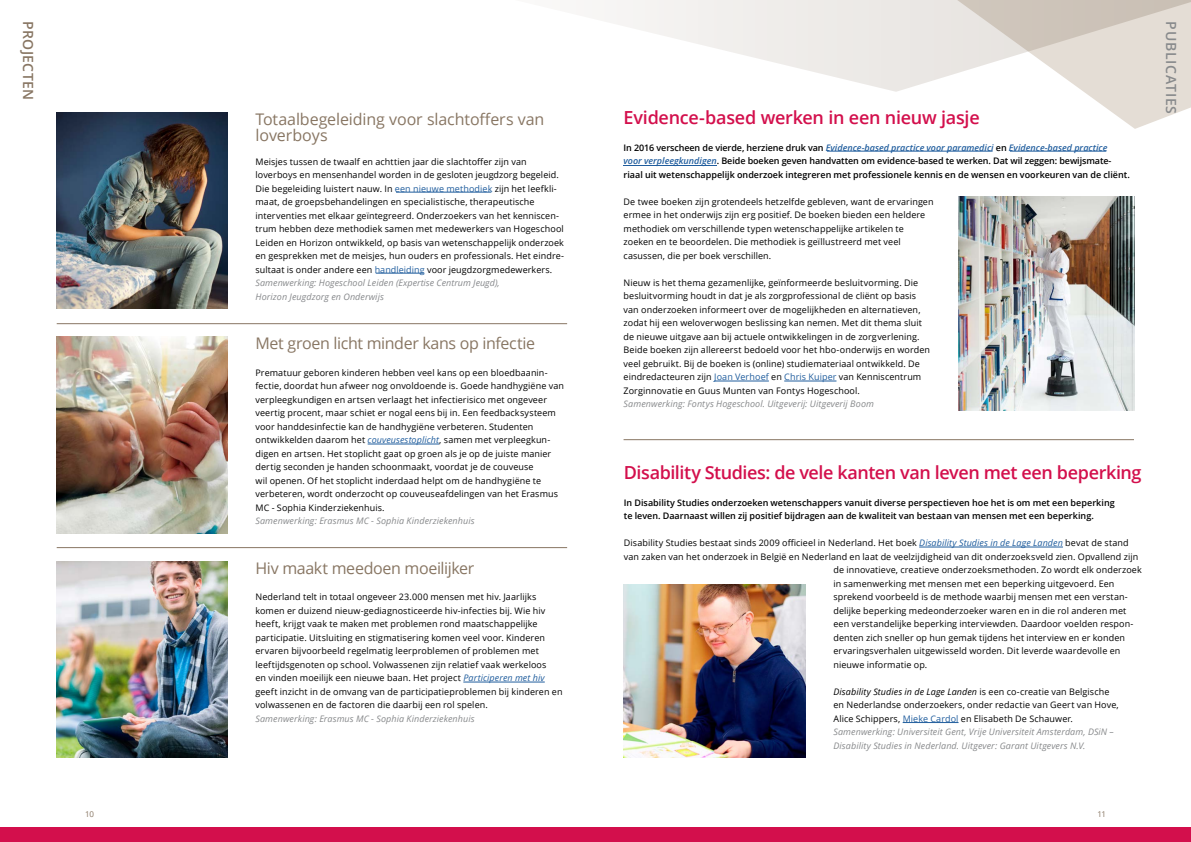
<style>
.page{position:relative;width:1191px;height:842px;background:#fff}
.page>*{position:absolute;margin:0;border:0;box-sizing:border-box;transform-origin:0 0}
.t1{font:600 18px "Open Sans";letter-spacing:-.02em;color:#d30f4c}
.t2{font:16px/16px "Open Sans";letter-spacing:-.02em;color:#887663}
.t3{font:600 14px "Open Sans";letter-spacing:.045em;color:#888a8c}
.t4{font:600 14px "Open Sans";letter-spacing:.015em;color:#887663}
.t5{font:9px/13.5px "Open Sans";letter-spacing:.01em;color:#000}
.t6{font:600 9px/13.5px "Open Sans";color:#000}
.t7{font:italic 9px "Open Sans";letter-spacing:.01em;color:#888a8c}
.t8{font:8px "Open Sans";color:#887663}
.s1{color:#215e9e}
.s2{font-style:italic;color:#888a8c}
.s3{font-style:italic;color:#87898c}
.s4{font-style:italic;color:#215e9e}
.s5{font-style:italic;color:#205d9e}
.s6{font-style:italic}
</style>
<div class="page">
<div style="left:0;top:828px;width:1191px;height:14px;background:#d30f4c"></div>
<svg style="left:1084px;top:92px;width:107px;height:37px"></svg>
<svg style="left:592px;top:0;width:599px;height:92px"></svg>
<hr style="left:376px;top:273px;width:48px;height:1px;background:#215e9e">
<hr style="left:396px;top:192px;width:95px;height:1px;background:#215e9e">
<hr style="left:714px;top:381px;width:55px;height:1px;background:#215e9e">
<hr style="left:784px;top:381px;width:52px;height:1px;background:#215e9e">
<hr style="left:623px;top:165px;width:94px;height:1px;background:#205d9e">
<hr style="left:1010px;top:151px;width:96px;height:1px;background:#215e9e">
<hr style="left:827px;top:151px;width:165px;height:1px;background:#215e9e">
<hr style="left:463px;top:682px;width:82px;height:1px;background:#215e9e">
<hr style="left:919px;top:547px;width:144px;height:1px;background:#215e9e">
<hr style="left:902px;top:722px;width:56px;height:1px;background:#215e9e">
<hr style="left:368px;top:444px;width:71px;height:1px;background:#215e9e">
<hr style="left:57px;top:323px;width:510px;height:1px;background:#887663">
<hr style="left:57px;top:547px;width:510px;height:1px;background:#887663">
<img style="left:57px;top:112px;width:170px;height:197px">
<img style="left:57px;top:337px;width:170px;height:196px">
<img style="left:57px;top:561px;width:170px;height:197px">
<img style="left:958px;top:196px;width:176px;height:214px">
<img style="left:623px;top:584px;width:182px;height:174px">
<hr style="left:623px;top:439px;width:511px;height:1px;background:#887663">
<h3 class="t4" style="left:38px;top:21px;width:80px;rotate:90deg">PROJECTEN</h3>
<h2 class="t2" style="left:255px;top:110px;width:290px">Totaalbegeleiding voor slachtoffers van loverboys</h2>
<p class="t5" style="left:255px;top:154px;width:310px">Meisjes tussen de twaalf en achttien jaar die slachtoffer zijn van loverboys en mensenhandel worden in de gesloten jeugdzorg begeleid.<br>Die begeleiding luistert nauw. In <span class="s1">een nieuwe methodiek</span> zijn het leefkli&shy;maat, de groepsbehandelingen en specialistische, therapeutische interventies met elkaar geïntegreerd. Onderzoekers van het kenniscen&shy;trum hebben deze methodiek samen met medewerkers van Hogeschool Leiden en Horizon ontwikkeld, op basis van wetenschappelijk onderzoek en gesprekken met de meisjes, hun ouders en professionals. Het eindre&shy;sultaat is onder andere een <span class="s1">handleiding</span> voor jeugdzorgmedewerkers.<br><span class="s2">Samenwerking: Hogeschool Leid</span><span class="s3">en (Expertise Centrum Jeugd),<br>Horizon Jeugdzorg en Onderwijs</span></p>
<h2 class="t2" style="left:255px;top:335px;width:281px">Met groen licht minder kans op infectie</h2>
<p class="t5" style="left:255px;top:366px;width:310px">Prematuur geboren kinderen hebben veel kans op een bloedbaanin&shy;fectie, doordat hun afweer nog onvoldoende is. Goede handhygiëne van verpleegkundigen en artsen verlaagt het infectierisico met ongeveer veertig procent, maar schiet er nogal eens bij in. Een feedbacksysteem voor handdesinfectie kan de handhygiëne verbeteren. Studenten ontwikkelden daarom het <span class="s4">couveusestoplicht</span>, samen met verpleegkun&shy;digen en artsen. Het stoplicht gaat op groen als je op de juiste manier dertig seconden je handen schoonmaakt, voordat je de couveuse<br>wil openen. Of het stoplicht inderdaad helpt om de handhygiëne te verbeteren, wordt onderzocht op couveuseafdelingen van het Erasmus MC - Sophia Kinderziekenhuis.</p>
<p class="t7" style="left:255px;top:515px;width:221px">Samenwerking: Erasmus MC - Sophia Kinderziekenhuis</p>
<h2 class="t2" style="left:255px;top:559px;width:220px">Hiv maakt meedoen moeilijker</h2>
<p class="t5" style="left:255px;top:590px;width:309px">Nederland telt in totaal ongeveer 23.000 mensen met hiv. Jaarlijks komen er duizend nieuw-gediagnosticeerde hiv-infecties bij. Wie hiv heeft, krijgt vaak te maken met problemen rond maatschappelijke participatie. Uitsluiting en stigmatisering komen veel voor. Kinderen ervaren bijvoorbeeld regelmatig leerproblemen of problemen met leeftijdsgenoten op school. Volwassenen zijn relatief vaak werkeloos<br>en vinden moeilijk een nieuwe baan. Het project <span class="s4">Participeren met hiv </span>geeft inzicht in de omvang van de participatieproblemen bij kinderen en volwassenen en de factoren die daarbij een rol spelen.</p>
<p class="t7" style="left:255px;top:712px;width:221px">Samenwerking: Erasmus MC - Sophia Kinderziekenhuis</p>
<h1 class="t1" style="left:623px;top:105px;width:358px">Evidence-based werken in een nieuw jasje</h1>
<p class="t6" style="left:623px;top:141px;width:508px">In 2016 verscheen de vierde, herziene druk van <span class="s4">Evidence-based practice voor paramedici</span> en <span class="s4">Evidence-based practice<br></span><span class="s5">voor verpleegkundigen</span>. Beide boeken geven handvatten om evidence-based te werken. Dat wil zeggen: bewijsmate&shy;riaal uit wetenschappelijk onderzoek integreren met professionele kennis en de wensen en voorkeuren van de cliënt.</p>
<p class="t5" style="left:623px;top:195px;width:311px">De twee boeken zijn grotendeels hetzelfde gebleven, want de ervaringen ermee in het onderwijs zijn erg positief. De boeken bieden een heldere methodiek om verschillende typen wetenschappelijke artikelen te zoeken en te beoordelen. Die methodiek is geïllustreerd met veel casussen, die per boek verschillen.</p>
<p class="t5" style="left:623px;top:276px;width:308px">Nieuw is het thema gezamenlijke, geïnformeerde besluitvorming. Die besluitvorming houdt in dat je als zorgprofessional de cliënt op basis van onderzoeken informeert over de mogelijkheden en alternatieven, zodat hij een weloverwogen beslissing kan nemen. Met dit thema sluit de nieuwe uitgave aan bij actuele ontwikkelingen in de zorgverlening.<br>Beide boeken zijn allereerst bedoeld voor het hbo-onderwijs en worden veel gebruikt. Bij de boeken is (online) studiemateriaal ontwikkeld. De eindredacteuren zijn <span class="s1">Joan Verhoef</span> en <span class="s1">Chris Kuiper</span> van Kenniscentrum Zorginnovatie en Guus Munten van Fontys Hogeschool.</p>
<p class="t7" style="left:623px;top:398px;width:252px">Samenwerking: Fontys Hogeschool. Uitgeverij: Uitgeverij Boom</p>
<h1 class="t1" style="left:624px;top:460px;width:519px">Disability Studies: de vele kanten van leven met een beperking</h1>
<p class="t6" style="left:624px;top:496px;width:492px">In Disability Studies onderzoeken wetenschappers vanuit diverse perspectieven hoe het is om met een beperking te leven. Daarnaast willen zij positief bijdragen aan de kwaliteit van bestaan van mensen met een beperking.</p>
<p class="t5" style="left:624px;top:536px;width:506px">Disability Studies bestaat sinds 2009 officieel in Nederland. Het boek <span class="s4">Disability Studies in de Lage Landen</span> bevat de stand</p>
<p class="t5" style="left:624px;top:550px;width:516px">van zaken van het onderzoek in België en Nederland en laat de veelzijdigheid van dit onderzoeksveld zien. Opvallend zijn</p>
<p class="t5" style="left:833px;top:563px;width:310px">de innovatieve, creatieve onderzoeksmethoden. Zo wordt elk onderzoek</p>
<p class="t5" style="left:833px;top:577px;width:282px">in samenwerking met mensen met een beperking uitgevoerd. Een</p>
<p class="t5" style="left:833px;top:590px;width:296px">sprekend voorbeeld is de methode waarbij mensen met een verstan-</p>
<p class="t5" style="left:833px;top:604px;width:294px">delijke beperking medeonderzoeker waren en in die rol anderen met</p>
<p class="t5" style="left:833px;top:617px;width:301px">een verstandelijke beperking interviewden. Daardoor voelden respon-</p>
<p class="t5" style="left:833px;top:631px;width:293px">denten zich sneller op hun gemak tijdens het interview en er konden</p>
<p class="t5" style="left:833px;top:644px;width:288px">ervaringsverhalen uitgewisseld worden. Dit leverde waardevolle en</p>
<p class="t5" style="left:833px;top:658px;width:95px">nieuwe informatie op.</p>
<p class="t5" style="left:833px;top:685px;width:287px"><span class="s6">Disability Studies in de Lage Landen</span> is een co-creatie van Belgische en Nederlandse onderzoekers, onder redactie van Geert van Hove, Alice Schippers, <span class="s1">Mieke Cardol</span> en Elisabeth De Schauwer.<br><span class="s2">Samenwerking: Universiteit Gent, Vrije Universiteit Amsterdam, DSiN – Disability Studies in Nederland. Uitgever: Garant Uitgevers N.V.</span></p>
<p class="t8" style="left:85px;top:809px;width:10px">10</p>
<p class="t8" style="left:1097px;top:809px;width:10px">11</p>
<h3 class="t3" style="left:1180px;top:21px;width:94px;rotate:90deg">PUBLICATIES</h3>
</div>
